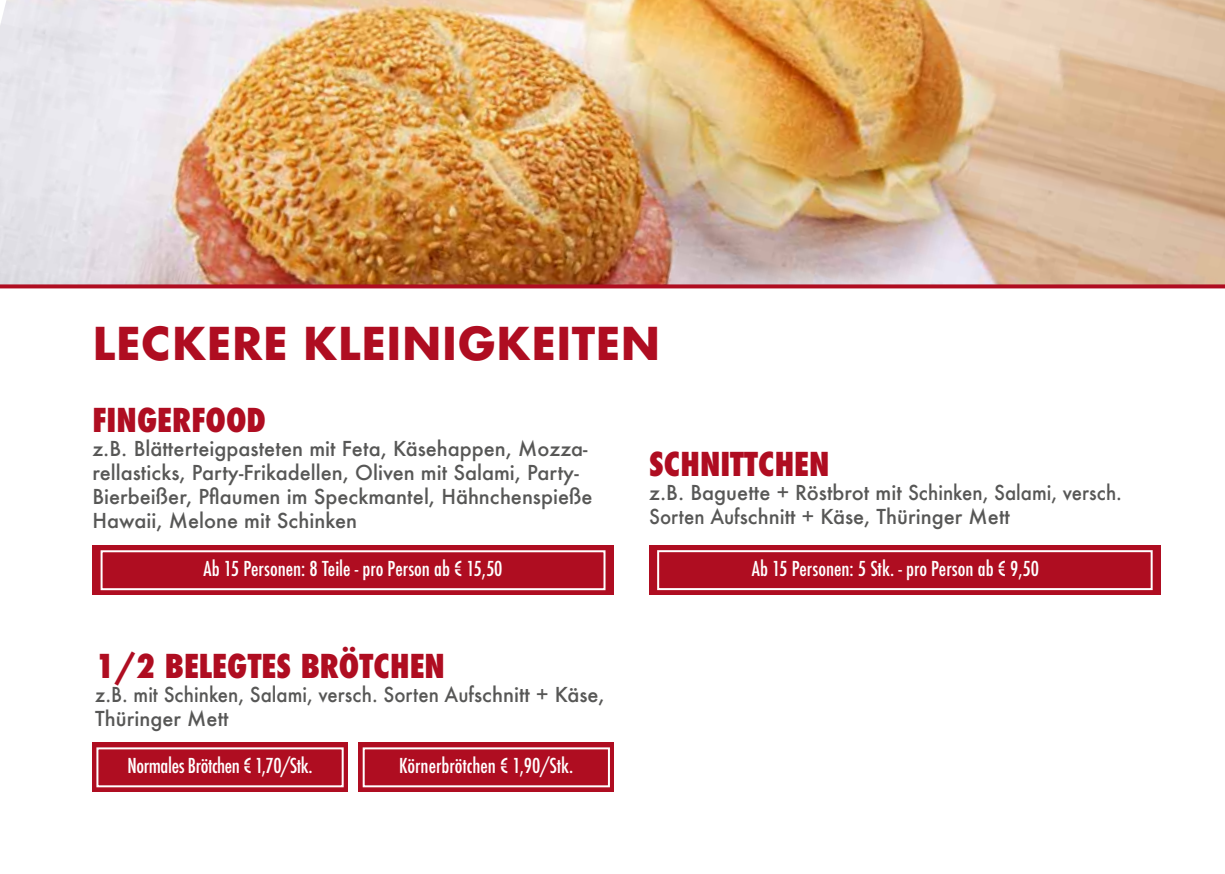
<style>
.page{position:relative;width:1225px;height:874px;background:#fff}
.page>*{position:absolute;margin:0;border:0;box-sizing:border-box;transform-origin:0 0}
.t1{font:700 44px "Futura";color:#af0d21}
.t2{font:800 condensed 32px "Futura";color:#af0d21}
.t3{font:500 20px/24px "Futura";color:#575756}
.t4{font:500 condensed 20px "Futura";color:#fff}
.t5{font:500 20px/24px "Futura";color:#575756;scale:.93 1}
.t6{font:500 condensed 20px "Futura";letter-spacing:-.02em;color:#fff}
</style>
<div class="page">
<img style="left:0;top:0;width:1225px;height:284px">
<svg style="left:0;top:284px;width:1225px;height:4px;background:#b11c2c"></svg>
<div style="left:92px;top:545px;width:521px;height:49px;background:#af0d21"></div>
<div style="left:101px;top:550px;width:504px;height:40px;border:2px solid #fff"></div>
<div style="left:92px;top:742px;width:256px;height:49px;background:#af0d21"></div>
<div style="left:96px;top:747px;width:248px;height:39px;border:2px solid #fff"></div>
<div style="left:649px;top:545px;width:511px;height:49px;background:#af0d21"></div>
<div style="left:657px;top:550px;width:495px;height:39px;border:2px solid #fff"></div>
<div style="left:359px;top:742px;width:255px;height:49px;background:#af0d21"></div>
<div style="left:363px;top:747px;width:247px;height:39px;border:2px solid #fff"></div>
<h1 class="t1" style="left:92px;top:312px;width:569px">LECKERE KLEINIGKEITEN</h1>
<h2 class="t2" style="left:92px;top:398px;width:175px">FINGERFOOD</h2>
<p class="t3" style="left:92px;top:436px;width:502px">z.B. Blätterteigpasteten mit Feta, Käsehappen, Mozza&shy;rellasticks, Party-Frikadellen, Oliven mit Salami, Party-Bierbeißer, Pflaumen im Speckmantel, Hähnchenspieße Hawaii, Melone mit Schinken</p>
<p class="t4" style="left:203px;top:555px;width:301px">Ab 15 Personen: 8 Teile - pro Person ab € 15,50</p>
<h2 class="t2" style="left:95px;top:644px;width:351px">1/2 BELEGTES BRÖTCHEN</h2>
<p class="t5" style="left:95px;top:682px;width:549px">z.B. mit Schinken, Salami, versch. Sorten Aufschnitt + Käse,<br>Thüringer Mett</p>
<p class="t6" style="left:127px;top:752px;width:187px">Normales Brötchen € 1,70/Stk.</p>
<p class="t4" style="left:399px;top:752px;width:176px">Körnerbrötchen € 1,90/Stk.</p>
<h2 class="t2" style="left:649px;top:441px;width:182px">SCHNITTCHEN</h2>
<p class="t3" style="left:649px;top:479px;width:474px">z.B. Baguette + Röstbrot mit Schinken, Salami, versch.<br>Sorten Aufschnitt + Käse, Thüringer Mett</p>
<p class="t4" style="left:752px;top:555px;width:289px">Ab 15 Personen: 5 Stk. - pro Person ab € 9,50</p>
</div>
